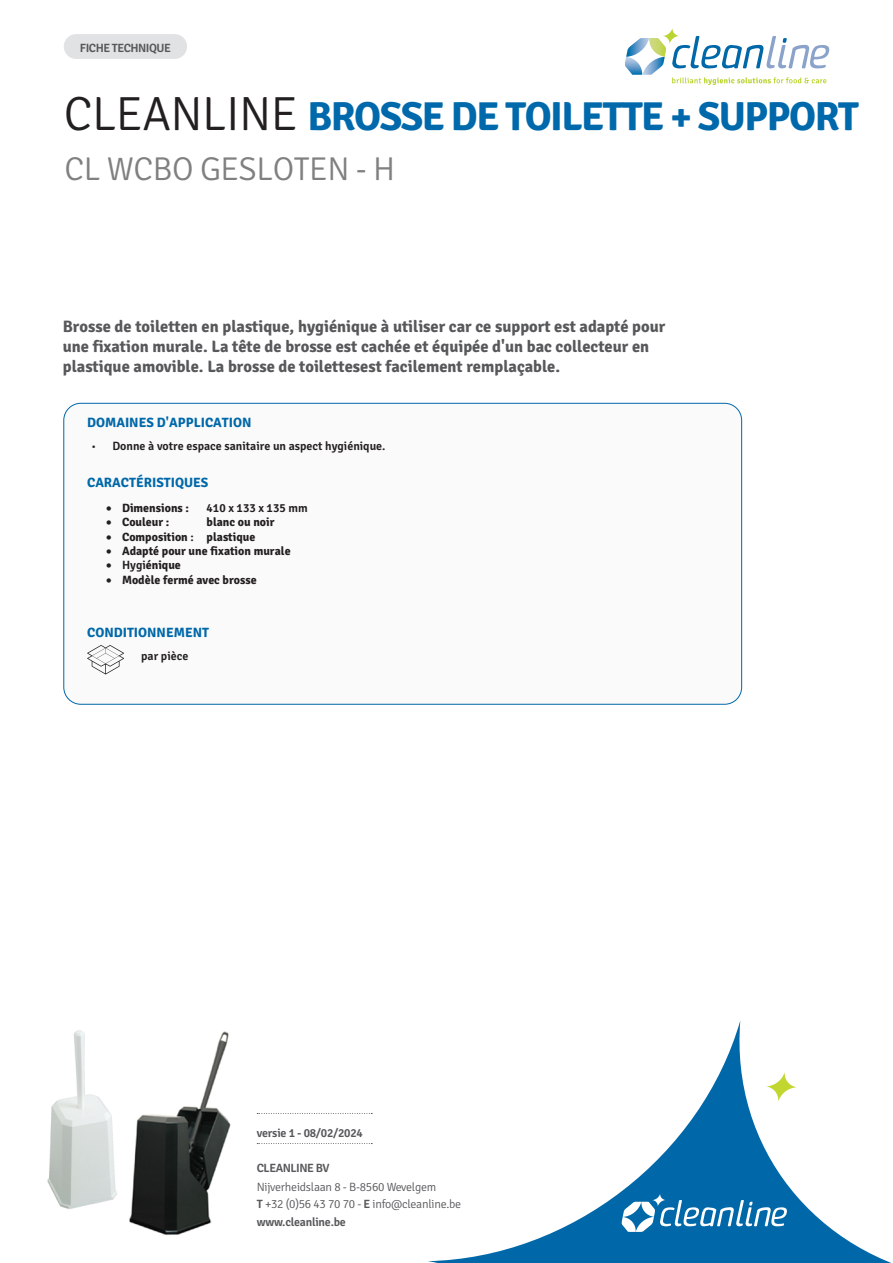
<style>
.page{position:relative;width:893px;height:1263px;background:#fff}
.page>*{position:absolute;margin:0;border:0;box-sizing:border-box;transform-origin:0 0}
.t1{font:300 48px "Signika";letter-spacing:-.01em;color:#231f20}
.Artikelnaam{font:700 40.5px "Signika";letter-spacing:-.035em;color:#0069ab}
.t2{font:300 33px "Signika";letter-spacing:-.015em;color:#808080}
.Productomschrijving{font:700 16.5px/19.8px "Signika";color:#57585a}
.t3{font:700 13.5px "Signika";color:#0068a9}
.t4{font:700 12px/14.2px "Signika";color:#231f20}
.t5{font:300 12px/17.9px "Signika";letter-spacing:-.02em;color:#57585a}
.t6{font:600 12px "Signika";color:#231f20}
.t7{font:600 12px "Signika";letter-spacing:-.04em;color:#57585a}
.t8{font:600 12px "Signika";letter-spacing:-.02em;color:#57585a}
.s1{font-weight:300}
.s2{font-weight:600}
</style>
<div class="page">
<svg style="left:257px;top:1143px;width:115px;height:1px"></svg>
<svg style="left:257px;top:1113px;width:115px;height:1px"></svg>
<svg style="left:428px;top:1021px;width:463px;height:242px"></svg>
<svg style="left:766px;top:1072px;width:31px;height:29px"></svg>
<svg style="left:621px;top:1194px;width:166px;height:38px"></svg>
<svg style="left:625px;top:28px;width:205px;height:57px"></svg>
<img style="left:47px;top:1030px;width:184px;height:205px">
<div style="left:64px;top:403px;width:678px;height:301px;background:#fafafa;border-radius:17px"></div>
<svg style="left:87px;top:645px;width:37px;height:29px"></svg>
<div style="left:64px;top:34px;width:123px;height:25px;background:#e1e2e4;border-radius:12px"></div>
<p class="t7" style="left:80px;top:41px;width:93px">FICHE TECHNIQUE</p>
<h1 class="t1" style="left:64px;top:88px;width:236px">CLEANLINE</h1>
<p class="Artikelnaam" style="left:307px;top:92px;width:553px">BROSSE DE TOILETTE + SUPPORT</p>
<h3 class="t2" style="left:65px;top:151px;width:332px">CL WCBO GESLOTEN - H</h3>
<p class="Productomschrijving" style="left:63px;top:317px;width:604px">Brosse de toiletten en plastique, hygiénique à utiliser car ce support est adapté pour une fixation murale. La tête de brosse est cachée et équipée d'un bac collecteur en plastique amovible. La brosse de toilettesest facilement remplaçable.</p>
<p class="t3" style="left:87px;top:414px;width:166px">DOMAINES D'APPLICATION</p>
<p class="t6" style="left:91px;top:439px;width:296px"><span class="s1">•</span> Donne à votre espace sanitaire un aspect hygiénique.</p>
<p class="t3" style="left:87px;top:474px;width:123px">CARACTÉRISTIQUES</p>
<p class="t4" style="left:106px;top:501px;width:85px">• Dimensions :</p>
<p class="t4" style="left:106px;top:515px;width:65px">• Couleur :</p>
<p class="t4" style="left:106px;top:529px;width:89px">• Composition <span class="s2">:</span></p>
<p class="t4" style="left:106px;top:558px;width:76px">• <span class="s2">Hygi</span>énique</p>
<p class="t6" style="left:207px;top:501px;width:103px">410 x 133 x 135 mm</p>
<p class="t4" style="left:207px;top:515px;width:69px">blanc ou noir plastique</p>
<p class="t4" style="left:106px;top:544px;width:186px">• Adapté pour une fixation murale</p>
<p class="t4" style="left:106px;top:573px;width:152px">• Modèle fermé avec brosse</p>
<p class="t3" style="left:87px;top:624px;width:123px">CONDITIONNEMENT</p>
<p class="t6" style="left:141px;top:648px;width:49px">par pièce</p>
<p class="t8" style="left:257px;top:1126px;width:108px">versie 1 - 08/02/2024</p>
<p class="t7" style="left:257px;top:1161px;width:74px">CLEANLINE BV</p>
<p class="t5" style="left:257px;top:1178px;width:206px">Nijverheidslaan 8 - B-8560 Wevelgem<br><span class="s2">T</span> +32 (0)56 43 70 70 - <span class="s2">E</span> info@cleanline.be <span class="s2">www.cleanline.be</span></p>
</div>
